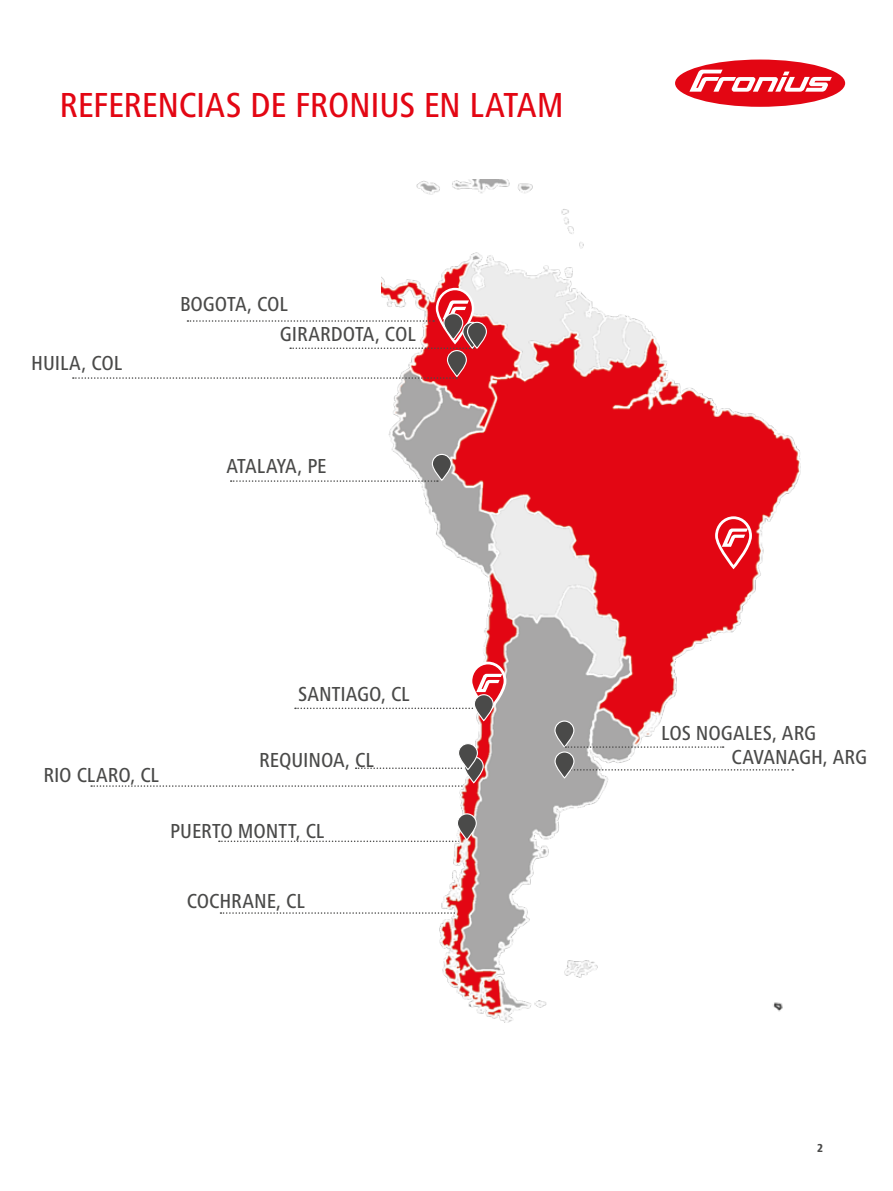
<style>
.page{position:relative;width:893px;height:1191px;background:#fff}
.page>*{position:absolute;margin:0;border:0;box-sizing:border-box;transform-origin:0 0}
.t1{font:500 condensed 36px "Frutiger Next LTW1 G";letter-spacing:-.01em;color:#e30613}
.t2{font:500 condensed 21px "Frutiger Next LTW1 G";letter-spacing:-.005em;color:#4a4a49}
.t3{font:500 condensed 21px "Frutiger Next LTW1 G";letter-spacing:-.035em;color:#4a4a49}
.t4{font:800 condensed 12px "Frutiger Next LTW1 G";color:#4a4a49}
</style>
<div class="page">
<svg style="left:356px;top:767px;width:26px;height:2px"></svg>
<svg style="left:91px;top:785px;width:290px;height:2px"></svg>
<svg style="left:219px;top:840px;width:162px;height:2px"></svg>
<svg style="left:220px;top:912px;width:162px;height:1px"></svg>
<div style="left:675px;top:60px;width:170px;height:47px;background:#e30613;border-radius:50%"></div>
<svg style="left:689px;top:70px;width:143px;height:22px"></svg>
<img style="left:382px;top:180px;width:418px;height:843px">
<svg style="left:714px;top:515px;width:39px;height:55px"></svg>
<svg style="left:432px;top:454px;width:19px;height:26px"></svg>
<div style="left:432px;top:454px;width:20px;height:27px;border:1px solid #fff;border-radius:9px"></div>
<svg style="left:555px;top:721px;width:19px;height:26px"></svg>
<div style="left:554px;top:720px;width:20px;height:27px;border:1px solid #fff;border-radius:9px"></div>
<svg style="left:231px;top:480px;width:207px;height:2px"></svg>
<svg style="left:565px;top:746px;width:159px;height:2px"></svg>
<svg style="left:464px;top:757px;width:19px;height:25px"></svg>
<div style="left:464px;top:756px;width:20px;height:27px;border:1px solid #fff;border-radius:9px"></div>
<svg style="left:447px;top:350px;width:19px;height:26px"></svg>
<div style="left:447px;top:350px;width:20px;height:27px;border:1px solid #fff;border-radius:9px"></div>
<svg style="left:458px;top:743px;width:19px;height:26px"></svg>
<div style="left:458px;top:743px;width:20px;height:27px;border:1px solid #fff;border-radius:9px"></div>
<svg style="left:73px;top:377px;width:384px;height:2px"></svg>
<svg style="left:574px;top:769px;width:219px;height:1px"></svg>
<svg style="left:555px;top:752px;width:19px;height:26px"></svg>
<div style="left:554px;top:751px;width:20px;height:27px;border:1px solid #fff;border-radius:9px"></div>
<svg style="left:295px;top:660px;width:213px;height:55px"></svg>
<svg style="left:474px;top:694px;width:19px;height:26px"></svg>
<div style="left:474px;top:694px;width:20px;height:27px;border:1px solid #fff;border-radius:9px"></div>
<svg style="left:457px;top:814px;width:19px;height:25px"></svg>
<div style="left:457px;top:813px;width:20px;height:27px;border:1px solid #fff;border-radius:9px"></div>
<svg style="left:467px;top:322px;width:19px;height:26px"></svg>
<div style="left:467px;top:322px;width:20px;height:27px;border:1px solid #fff;border-radius:9px"></div>
<svg style="left:187px;top:286px;width:288px;height:63px"></svg>
<h1 class="t1" style="left:60px;top:85px;width:506px">REFERENCIAS DE FRONIUS EN LATAM</h1>
<p class="t2" style="left:180px;top:292px;width:109px">BOGOTA, COL</p>
<p class="t2" style="left:31px;top:351px;width:92px">HUILA, COL</p>
<p class="t2" style="left:280px;top:322px;width:138px">GIRARDOTA, COL</p>
<p class="t3" style="left:226px;top:454px;width:102px">ATALAYA, PE</p>
<p class="t2" style="left:298px;top:682px;width:113px">SANTIAGO, CL</p>
<p class="t2" style="left:43px;top:763px;width:117px">RIO CLARO, CL</p>
<p class="t2" style="left:259px;top:747px;width:116px">REQUINOA, CL</p>
<p class="t2" style="left:170px;top:818px;width:156px">PUERTO MONTT, CL</p>
<p class="t2" style="left:187px;top:889px;width:120px">COCHRANE, CL</p>
<p class="t2" style="left:661px;top:721px;width:156px">LOS NOGALES, ARG</p>
<p class="t2" style="left:731px;top:745px;width:137px">CAVANAGH, ARG</p>
<p class="t4" style="left:817px;top:1140px;width:8px">2</p>
</div>
